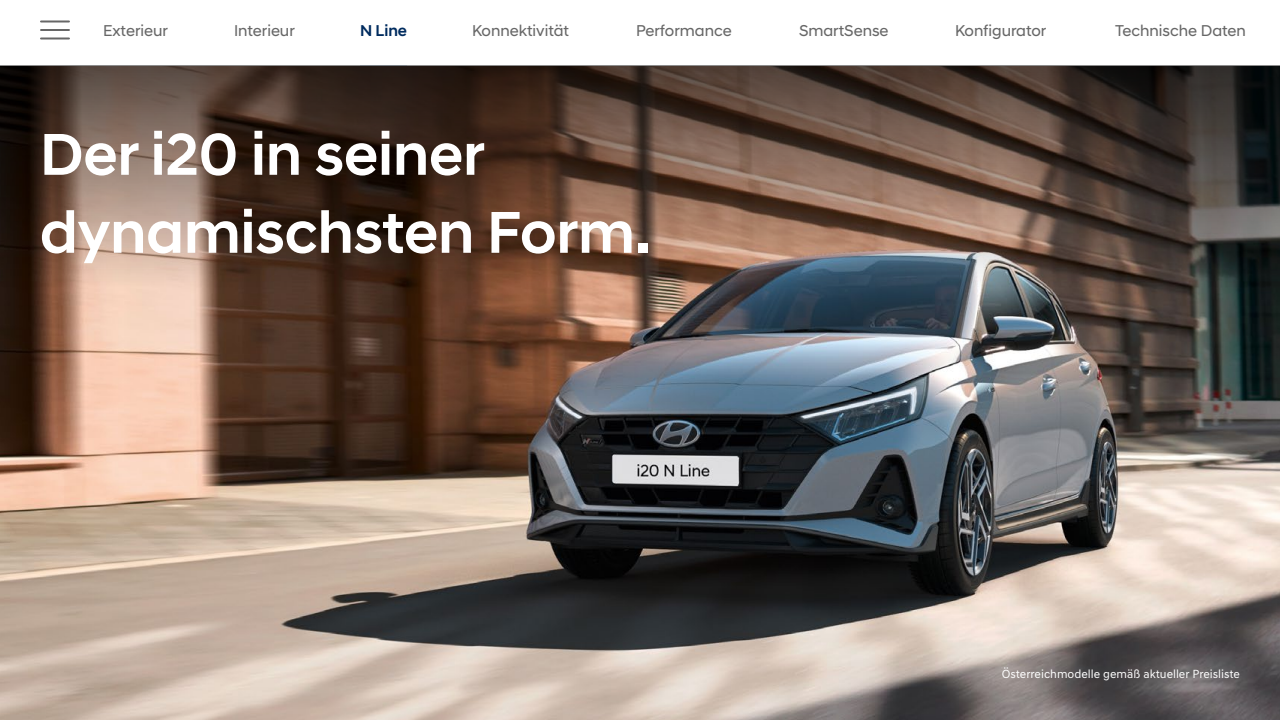
<style>
.page{position:relative;width:1280px;height:720px;background:#fff}
.page>*{position:absolute;margin:0;border:0;box-sizing:border-box;transform-origin:0 0}
.t1{font:500 60px/78px "Hyundai Sans Head";color:#fff}
.t2{font:16px "Hyundai Sans Head";color:#676767}
.t3{font:500 16px "Hyundai Sans Head";color:#002c5f}
.t4{font:12px "Hyundai Sans Text";color:#fff}
</style>
<div class="page">
<hr style="left:41px;top:20px;width:28px;height:2px;background:#676767">
<hr style="left:41px;top:38px;width:28px;height:2px;background:#676767">
<hr style="left:41px;top:29px;width:28px;height:2px;background:#676767">
<img style="left:0;top:287px;width:1280px;height:433px">
<svg style="left:0;top:66px;width:1280px;height:221px;background:#59453a"></svg>
<p class="t2" style="left:103px;top:21px;width:66px">Exterieur</p>
<p class="t2" style="left:234px;top:21px;width:62px">Interieur</p>
<p class="t3" style="left:360px;top:21px;width:49px">N Line</p>
<p class="t2" style="left:472px;top:21px;width:99px">Konnektivität</p>
<p class="t2" style="left:636px;top:21px;width:97px">Performance</p>
<p class="t2" style="left:799px;top:21px;width:91px">SmartSense</p>
<p class="t2" style="left:955px;top:21px;width:93px">Konfigurator</p>
<p class="t2" style="left:1115px;top:21px;width:132px">Technische Daten</p>
<h1 class="t1" style="left:40px;top:115px;width:612px">Der i20 in seiner dynamischsten Form.</h1>
<p class="t4" style="left:1002px;top:667px;width:240px">Österreichmodelle gemäß aktueller Preisliste</p>
</div>
